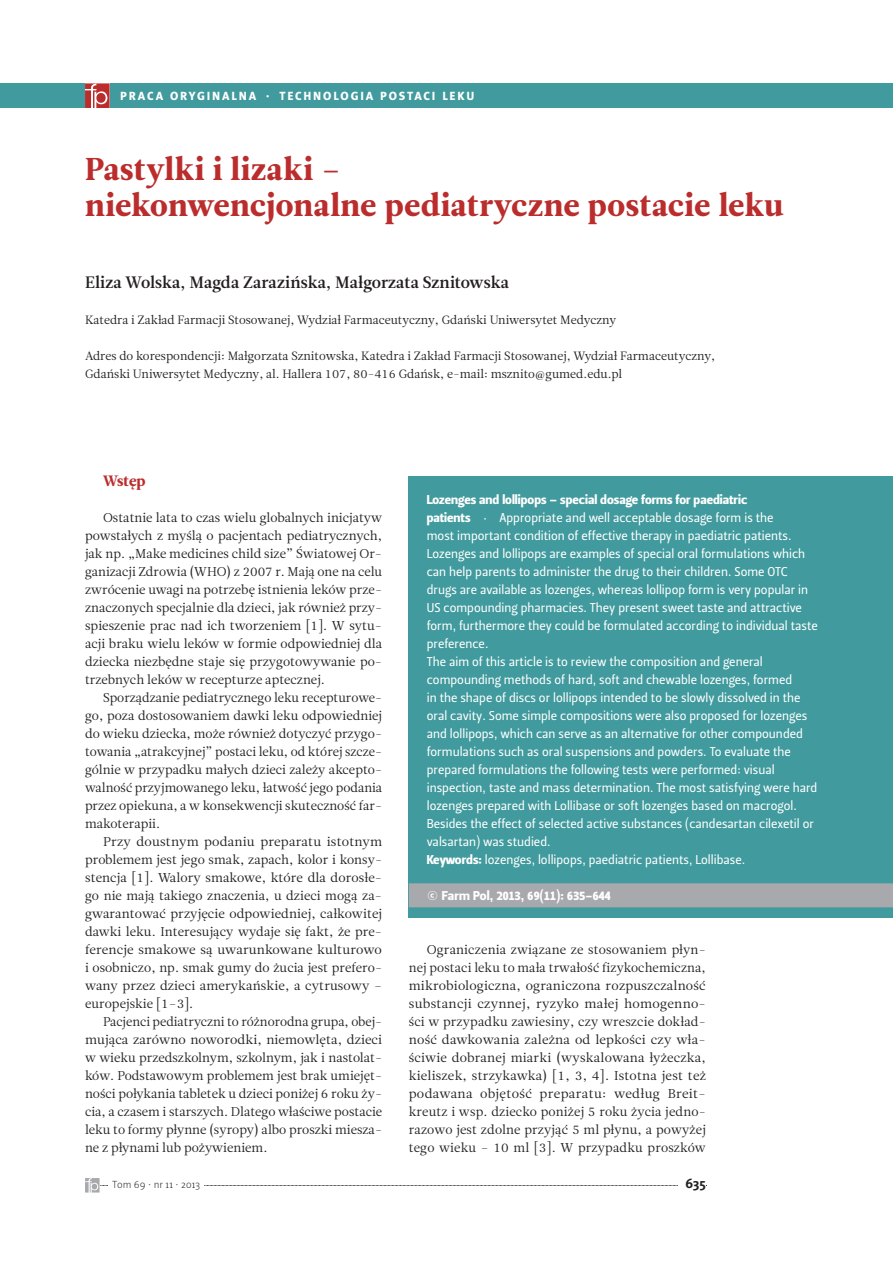
<style>
.page{position:relative;width:893px;height:1263px;background:#fff}
.page>*{position:absolute;margin:0;border:0;box-sizing:border-box;transform-origin:0 0}
.t1{font:31.5px/36px "Leitura News Roman 4";letter-spacing:.015em;color:#bb2d2d}
.t2{font:16.5px "Leitura News Roman 3";letter-spacing:.005em;color:#231f20}
.t3{font:15px "Leitura News Roman 4";color:#bb2d2d}
.t4{font:700 13.5px "Naomi Sans EFN";color:#231f20}
.t5{font:12.75px/18px "Leitura News Roman 1";color:#231f20;text-align:justify}
.t6{font:12.75px/18px "Leitura Sans Grot 2";color:#fff}
.t7{font:12.75px "Leitura Sans Grot 4";color:#fff}
.t8{font:12px/18px "Leitura News Roman 1";color:#231f20}
.t9{font:12px "Naomi Sans EFN Heavy";letter-spacing:.15em;color:#fff}
.t10{font:10.5px "Naomi Sans EFN Thin";letter-spacing:.01em;color:#231f20}
.s1{font-family:"Leitura Sans Grot 4"}
</style>
<div class="page">
<div style="left:0;top:83px;width:893px;height:25px;background:#419a9d"></div>
<svg style="left:85px;top:83px;width:25px;height:25px"></svg>
<svg style="left:85px;top:1178px;width:622px;height:14px"></svg>
<div style="left:409px;top:476px;width:484px;height:442px;background:#419a9d"></div>
<div style="left:409px;top:883px;width:484px;height:24px;background:#a8a9ad"></div>
<p class="t9" style="left:120px;top:89px;width:356px">PRACA ORYGINALNA · TECHNOLOGIA POSTACI LEKU</p>
<h1 class="t1" style="left:85px;top:151px;width:700px">Pastylki i lizaki –<br>niekonwencjonalne pediatryczne postacie leku</h1>
<p class="t2" style="left:85px;top:273px;width:425px">Eliza Wolska, Magda Zarazińska, Małgorzata Sznitowska</p>
<p class="t8" style="left:85px;top:311px;width:533px">Katedra i Zakład Farmacji Stosowanej, Wydział Farmaceutyczny, Gdański Uniwersytet Medyczny</p>
<p class="t8" style="left:85px;top:347px;width:632px">Adres do korespondencji: Małgorzata Sznitowska, Katedra i Zakład Farmacji Stosowanej, Wydział Farmaceutyczny,<br>Gdański Uniwersytet Medyczny, al. Hallera 107, 80-416 Gdańsk, e-mail: msznito@gumed.edu.pl</p>
<p class="t3" style="left:103px;top:472px;width:44px">Wstęp</p>
<p class="t5" style="left:85px;top:509px;width:299px;text-indent:18px">Ostatnie lata to czas wielu globalnych inicjatyw powstałych z myślą o pacjentach pediatrycznych, jak np. „Make medicines child size” Światowej Or&shy;ganizacji Zdrowia (WHO) z 2007 r. Mają one na celu zwrócenie uwagi na potrzebę istnienia leków prze&shy;znaczonych specjalnie dla dzieci, jak również przy&shy;spieszenie prac nad ich tworzeniem [1]. W sytu&shy;acji braku wielu leków w formie odpowiedniej dla dziecka niezbędne staje się przygotowywanie po&shy;trzebnych leków w recepturze aptecznej.</p>
<p class="t5" style="left:85px;top:689px;width:299px;text-indent:18px">Sporządzanie pediatrycznego leku recepturowe&shy;go, poza dostosowaniem dawki leku odpowiedniej do wieku dziecka, może również dotyczyć przygo&shy;towania „atrakcyjnej” postaci leku, od której szcze&shy;gólnie w przypadku małych dzieci zależy akcepto&shy;walność przyjmowanego leku, łatwość jego podania przez opiekuna, a w konsekwencji skuteczność far&shy;makoterapii.</p>
<p class="t5" style="left:85px;top:833px;width:299px;text-indent:18px">Przy doustnym podaniu preparatu istotnym problemem jest jego smak, zapach, kolor i konsy&shy;stencja [1]. Walory smakowe, które dla dorosłe&shy;go nie mają takiego znaczenia, u dzieci mogą za&shy;gwarantować przyjęcie odpowiedniej, całkowitej dawki leku. Interesujący wydaje się fakt, że pre&shy;ferencje smakowe są uwarunkowane kulturowo i osobniczo, np. smak gumy do żucia jest prefero&shy;wany przez dzieci amerykańskie, a cytrusowy – europejskie [1–3].</p>
<p class="t5" style="left:85px;top:1013px;width:299px;text-indent:18px">Pacjenci pediatryczni to różnorodna grupa, obej&shy;mująca zarówno noworodki, niemowlęta, dzieci w wieku przedszkolnym, szkolnym, jak i nastolat&shy;ków. Podstawowym problemem jest brak umiejęt&shy;ności połykania tabletek u dzieci poniżej 6 roku ży&shy;cia, a czasem i starszych. Dlatego właściwe postacie leku to formy płynne (syropy) albo proszki miesza&shy;ne z płynami lub pożywieniem.</p>
<p class="t7" style="left:427px;top:492px;width:322px">Lozenges and lollipops – special dosage forms for paediatric</p>
<p class="t6" style="left:427px;top:509px;width:393px"><span class="s1">patients</span> · Appropriate and well acceptable dosage form is the<br>most important condition of effective therapy in paediatric patients.<br>Lozenges and lollipops are examples of special oral formulations which can help parents to administer the drug to their children. Some OTC drugs are available as lozenges, whereas lollipop form is very popular in US compounding pharmacies. They present sweet taste and attractive form, furthermore they could be formulated according to individual taste preference.<br>The aim of this article is to review the composition and general compounding methods of hard, soft and chewable lozenges, formed<br>in the shape of discs or lollipops intended to be slowly dissolved in the oral cavity. Some simple compositions were also proposed for lozenges and lollipops, which can serve as an alternative for other compounded formulations such as oral suspensions and powders. To evaluate the prepared formulations the following tests were performed: visual inspection, taste and mass determination. The most satisfying were hard lozenges prepared with Lollibase or soft lozenges based on macrogol.<br>Besides the effect of selected active substances (candesartan cilexetil or valsartan) was studied.<br><span class="s1">Keywords:</span> lozenges, lollipops, paediatric patients, Lollibase.</p>
<p class="t7" style="left:427px;top:888px;width:185px">© Farm Pol, 2013, 69(11): 635-644</p>
<p class="t5" style="left:409px;top:941px;width:299px;text-indent:18px">Ograniczenia związane ze stosowaniem płyn&shy;nej postaci leku to mała trwałość fizykochemiczna, mikrobiologiczna, ograniczona rozpuszczalność substancji czynnej, ryzyko małej homogenno&shy;ści w przypadku zawiesiny, czy wreszcie dokład&shy;ność dawkowania zależna od lepkości czy wła&shy;ściwie dobranej miarki (wyskalowana łyżeczka, kieliszek, strzykawka) [1, 3, 4]. Istotna jest też podawana objętość preparatu: według Breit&shy;kreutz i wsp. dziecko poniżej 5 roku życia jedno&shy;razowo jest zdolne przyjąć 5 ml płynu, a powyżej tego wieku – 10 ml [3]. W przypadku proszków</p>
<p class="t10" style="left:112px;top:1179px;width:90px">Tom 69 · nr 11 · 2013</p>
<p class="t4" style="left:685px;top:1176px;width:22px">635</p>
</div>
